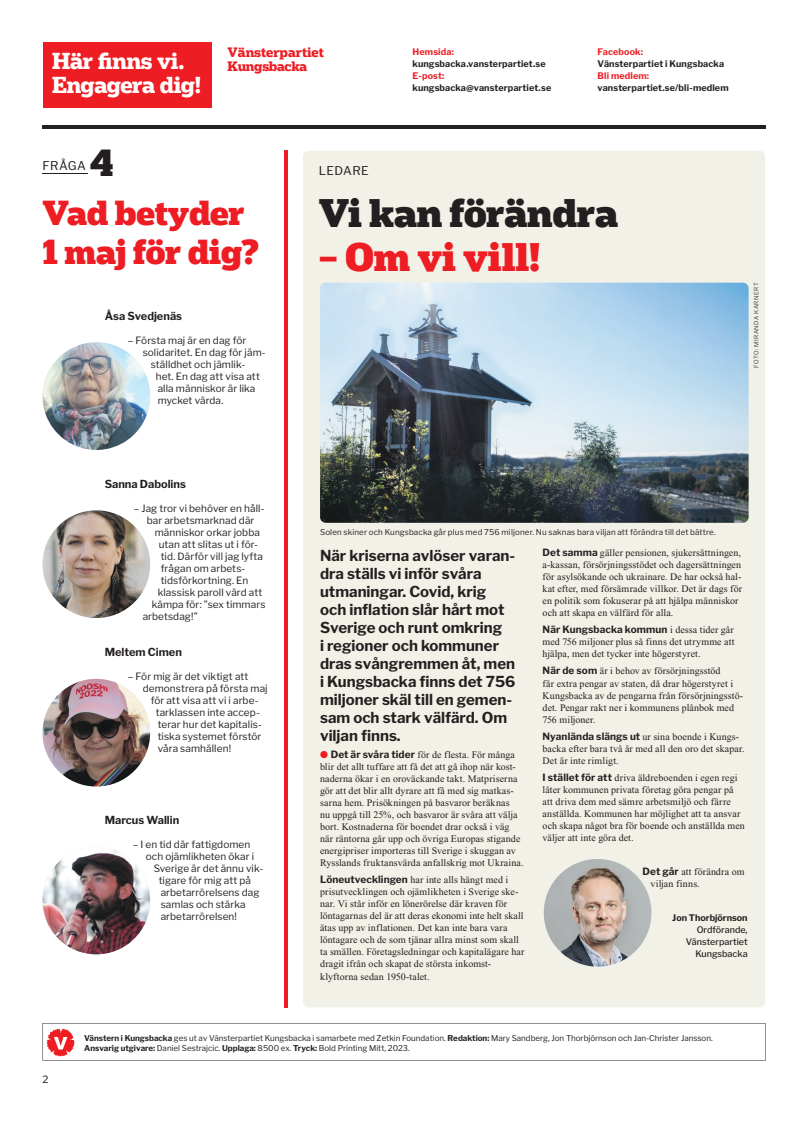
<style>
.page{position:relative;width:794px;height:1126px;background:#fff}
.page>*{position:absolute;margin:0;border:0;box-sizing:border-box;transform-origin:0 0}
.t1{font:900 38px "Popular";letter-spacing:-.015em;color:#231f20}
.t2{font:900 38px "Popular";letter-spacing:-.005em;color:#ee1d23}
.t3{font:900 36px "Popular";color:#231f20}
.t4{font:900 33.1px/38.9px "Popular";letter-spacing:-.015em;color:#ee1d23}
.t5{font:700 22px/24px "Popular";letter-spacing:-.02em;color:#fff}
.t6{font:700 15px/18px "Libre Franklin";color:#231f20}
.t7{font:700 13px/14px "Popular";color:#ee1d23}
.t8{font:12px "Libre Franklin";letter-spacing:.04em;color:#231f20}
.t9{font:700 11px "Libre Franklin";color:#231f20}
.t10{font:10px/12px "Times New Roman";letter-spacing:.01em;color:#231f20}
.t11{font:10px/12px "Libre Franklin";letter-spacing:.01em;color:#231f20;text-align:center}
.t12{font:700 10px "Libre Franklin";letter-spacing:.01em;color:#231f20}
.t13{font:700 9px "Libre Franklin";letter-spacing:.01em;color:#231f20}
.t14{font:500 9px/12px "Libre Franklin";color:#231f20;text-align:right}
.t15{font:700 9px "Libre Franklin";letter-spacing:.015em;color:#ee1d23}
.t16{font:8px/10px "Libre Franklin";color:#231f20}
.t17{font:300 6px "Libre Franklin";letter-spacing:.07em;color:#231f20}
.s1{color:#ee1d23}
.s2{font-family:"Libre Franklin";font-weight:700}
.s3{font-family:"Times New Roman";font-weight:400}
.s4{font-weight:700}
</style>
<div class="page">
<img style="left:43px;top:846px;width:107px;height:108px;border-radius:54px">
<img style="left:43px;top:342px;width:107px;height:72px">
<img style="left:46px;top:414px;width:101px;height:36px">
<img style="left:43px;top:510px;width:107px;height:108px;border-radius:54px">
<img style="left:43px;top:679px;width:107px;height:107px;border-radius:54px">
<hr style="left:43px;top:173px;width:45px;height:1px;background:#231f20">
<hr style="left:284px;top:151px;width:3px;height:856px;background:#ee1d23">
<div style="left:303px;top:151px;width:462px;height:856px;background:#f1f1e7;border-radius:6px"></div>
<img style="left:320px;top:283px;width:428px;height:240px">
<img style="left:544px;top:859px;width:107px;height:107px;border-radius:54px">
<hr style="left:43px;top:125px;width:722px;height:3px;background:#1f2326">
<div style="left:43px;top:43px;width:168px;height:65px;background:#ee1d23"></div>
<svg style="left:43px;top:1023px;width:722px;height:34px"></svg>
<h3 class="t5" style="left:52px;top:48px;width:150px">Här finns vi.<br>Engagera dig!</h3>
<h3 class="t7" style="left:227px;top:44px;width:98px">Vänsterpartiet<br>Kungsbacka</h3>
<p class="t15" style="left:412px;top:46px;width:43px">Hemsida:</p>
<p class="t13" style="left:412px;top:58px;width:135px">kungsbacka.vansterpartiet.se</p>
<p class="t15" style="left:412px;top:70px;width:33px">E-post:</p>
<p class="t13" style="left:412px;top:82px;width:140px">kungsbacka@vansterpartiet.se</p>
<p class="t15" style="left:597px;top:46px;width:47px">Facebook:</p>
<p class="t13" style="left:597px;top:58px;width:128px">Vänsterpartiet i Kungsbacka</p>
<p class="t15" style="left:597px;top:70px;width:53px">Bli medlem:</p>
<p class="t13" style="left:597px;top:82px;width:133px">vansterpartiet.se/bli-medlem</p>
<p class="t8" style="left:43px;top:158px;width:45px">FRÅGA</p>
<h2 class="t3" style="left:90px;top:139px;width:25px">4</h2>
<h3 class="t4" style="left:43px;top:192px;width:218px">Vad betyder<br>1 maj för dig?</h3>
<p class="t9" style="left:105px;top:309px;width:79px">Åsa Svedjenäs</p>
<p class="t11" style="left:128px;top:334px;width:120px">– Första maj är en dag för</p>
<p class="t11" style="left:143px;top:346px;width:124px">solidaritet. En dag för jäm-</p>
<p class="t11" style="left:151px;top:358px;width:96px">ställdhet och jämlik-</p>
<p class="t11" style="left:156px;top:370px;width:106px">het. En dag att visa att</p>
<p class="t11" style="left:158px;top:382px;width:99px">alla människor är lika</p>
<p class="t11" style="left:158px;top:394px;width:67px">mycket värda.</p>
<p class="t9" style="left:105px;top:477px;width:83px">Sanna Dabolins</p>
<p class="t11" style="left:134px;top:502px;width:132px">– Jag tror vi behöver en håll&shy;bar arbetsmarknad där</p>
<p class="t11" style="left:155px;top:526px;width:107px">människor orkar jobba</p>
<p class="t11" style="left:159px;top:538px;width:101px">utan att slitas ut i för-</p>
<p class="t11" style="left:161px;top:550px;width:104px">tid. Därför vill jag lyfta</p>
<p class="t11" style="left:161px;top:562px;width:86px">frågan om arbets-</p>
<p class="t11" style="left:161px;top:574px;width:89px">tidsförkortning. En</p>
<p class="t11" style="left:158px;top:586px;width:106px">klassisk paroll värd att</p>
<p class="t11" style="left:152px;top:598px;width:115px">kämpa för: ”sex timmars</p>
<p class="t11" style="left:143px;top:610px;width:57px">arbetsdag!”</p>
<p class="t9" style="left:105px;top:645px;width:79px">Meltem Cimen</p>
<p class="t11" style="left:128px;top:670px;width:122px">– För mig är det viktigt att</p>
<p class="t11" style="left:143px;top:682px;width:126px">demonstrera på första maj</p>
<p class="t11" style="left:151px;top:694px;width:109px">för att visa att vi i arbe-</p>
<p class="t11" style="left:156px;top:706px;width:106px">tarklassen inte accep-</p>
<p class="t11" style="left:158px;top:718px;width:106px">terar hur det kapitalis-</p>
<p class="t11" style="left:158px;top:730px;width:105px">tiska systemet förstör</p>
<p class="t11" style="left:158px;top:742px;width:75px">våra samhällen!</p>
<p class="t9" style="left:105px;top:813px;width:76px">Marcus Wallin</p>
<p class="t11" style="left:133px;top:838px;width:119px">– I en tid där fattigdomen</p>
<p class="t11" style="left:146px;top:850px;width:110px">och ojämlikheten ökar i</p>
<p class="t11" style="left:154px;top:862px;width:111px">Sverige är det ännu vik-</p>
<p class="t11" style="left:159px;top:874px;width:94px">tigare för mig att på</p>
<p class="t11" style="left:161px;top:886px;width:100px">arbetarrörelsens dag</p>
<p class="t11" style="left:161px;top:898px;width:86px">samlas och stärka</p>
<p class="t11" style="left:161px;top:910px;width:78px">arbetarrörelsen!</p>
<p class="t8" style="left:319px;top:163px;width:51px">LEDARE</p>
<h1 class="t1" style="left:319px;top:187px;width:301px">Vi kan förändra</h1>
<h1 class="t2" style="left:319px;top:231px;width:223px">– Om vi vill!</h1>
<p class="t17" style="left:752px;top:367px;width:86px;rotate:-90deg">FOTO: MIRANDA KARNERT</p>
<p class="t16" style="left:320px;top:527px;width:397px">Solen skiner och Kungsbacka går plus med 756 miljoner. Nu saknas bara viljan att förändra till det bättre.</p>
<p class="t6" style="left:320px;top:547px;width:197px">När kriserna avlöser varan&shy;dra ställs vi inför svåra utmaningar. Covid, krig och inflation slår hårt mot<br>Sverige och runt omkring<br>i regioner och kommuner dras svångremmen åt, men i Kungsbacka finns det 756 miljoner skäl till en gemen&shy;sam och stark välfärd. Om viljan finns.</p>
<p class="t10" style="left:320px;top:749px;width:205px"><span class="s1">●</span> <span class="s2">Det är svåra tider</span> för de flesta. För många blir det allt tuffare att få det att gå ihop när kost&shy;naderna ökar i en oroväckande takt. Matpriserna gör att det blir allt dyrare att få med sig matkas&shy;sarna hem. Prisökningen på basvaror beräknas<br>nu uppgå till 25%, och basvaror är svåra att välja bort. Kostnaderna för boendet drar också i väg när räntorna går upp och övriga Europas stigande energipriser importeras till Sverige i skuggan av Rysslands fruktansvärda anfallskrig mot Ukraina.</p>
<p class="t10" style="left:320px;top:874px;width:206px"><span class="s2">Löneutvecklingen</span> har inte alls hängt med i prisutvecklingen och ojämlikheten i Sverige ske&shy;nar. Vi står inför en lönerörelse där kraven för löntagarnas del är att deras ekonomi inte helt skall ätas upp av inflationen. Det kan inte bara vara löntagare och de som tjänar allra minst som skall ta smällen. Företagsledningar och kapitalägare har dragit ifrån och skapat de största inkomst&shy;klyftorna sedan 1950-talet.</p>
<p class="t10" style="left:542px;top:547px;width:201px"><span class="s2">Det samma</span> gäller pensionen, sjukersättningen, a-kassan, försörjningsstödet och dagersättningen för asylsökande och ukrainare. De har också hal&shy;kat efter, med försämrade villkor. Det är dags för en politik som fokuserar på att hjälpa människor och att skapa en välfärd för alla.</p>
<p class="t12" style="left:542px;top:623px;width:193px">När Kungsbacka kommun <span class="s3">i dessa tider går</span></p>
<p class="t10" style="left:542px;top:636px;width:193px">med 756 miljoner plus så finns det utrymme att hjälpa, men det tycker inte högerstyret.</p>
<p class="t10" style="left:542px;top:665px;width:202px"><span class="s2">När de som</span> är i behov av försörjningsstöd<br>får extra pengar av staten, då drar högerstyret i Kungsbacka av de pengarna från försörjningsstö&shy;det. Pengar rakt ner i kommunens plånbok med 756 miljoner.</p>
<p class="t10" style="left:542px;top:730px;width:203px"><span class="s2">Nyanlända slängs ut</span> ur sina boende i Kungs&shy;backa efter bara två år med all den oro det skapar.<br>Det är inte rimligt.</p>
<p class="t10" style="left:542px;top:771px;width:204px"><span class="s2">I stället för att</span> driva äldreboenden i egen regi låter kommunen privata företag göra pengar på att driva dem med sämre arbetsmiljö och färre anställda. Kommunen har möjlighet att ta ansvar och skapa något bra för boende och anställda men väljer att inte göra det.</p>
<p class="t10" style="left:650px;top:865px;width:95px;text-indent:-8px"><span class="s2">Det går</span> att förändra om viljan finns.</p>
<p class="t13" style="left:672px;top:911px;width:77px">Jon Thorbjörnson</p>
<p class="t14" style="left:686px;top:923px;width:63px">Ordförande,<br>Vänsterpartiet<br>Kungsbacka</p>
<p class="t11" style="left:43px;top:1073px;width:7px">2</p>
<p class="t16" style="left:84px;top:1032px;width:630px"><span class="s4">Vänstern i Kungsbacka</span> ges ut av Vänsterpartiet Kungsbacka i samarbete med Zetkin Foundation. <span class="s4">Redaktion:</span> Mary Sandberg, Jon Thorbjörnson och Jan-Christer Jansson.<br><span class="s4">Ansvarig utgivare:</span> Daniel Sestrajcic. <span class="s4">Upplaga:</span> 8500 ex. <span class="s4">Tryck:</span> Bold Printing Mitt, 2023.</p>
</div>
